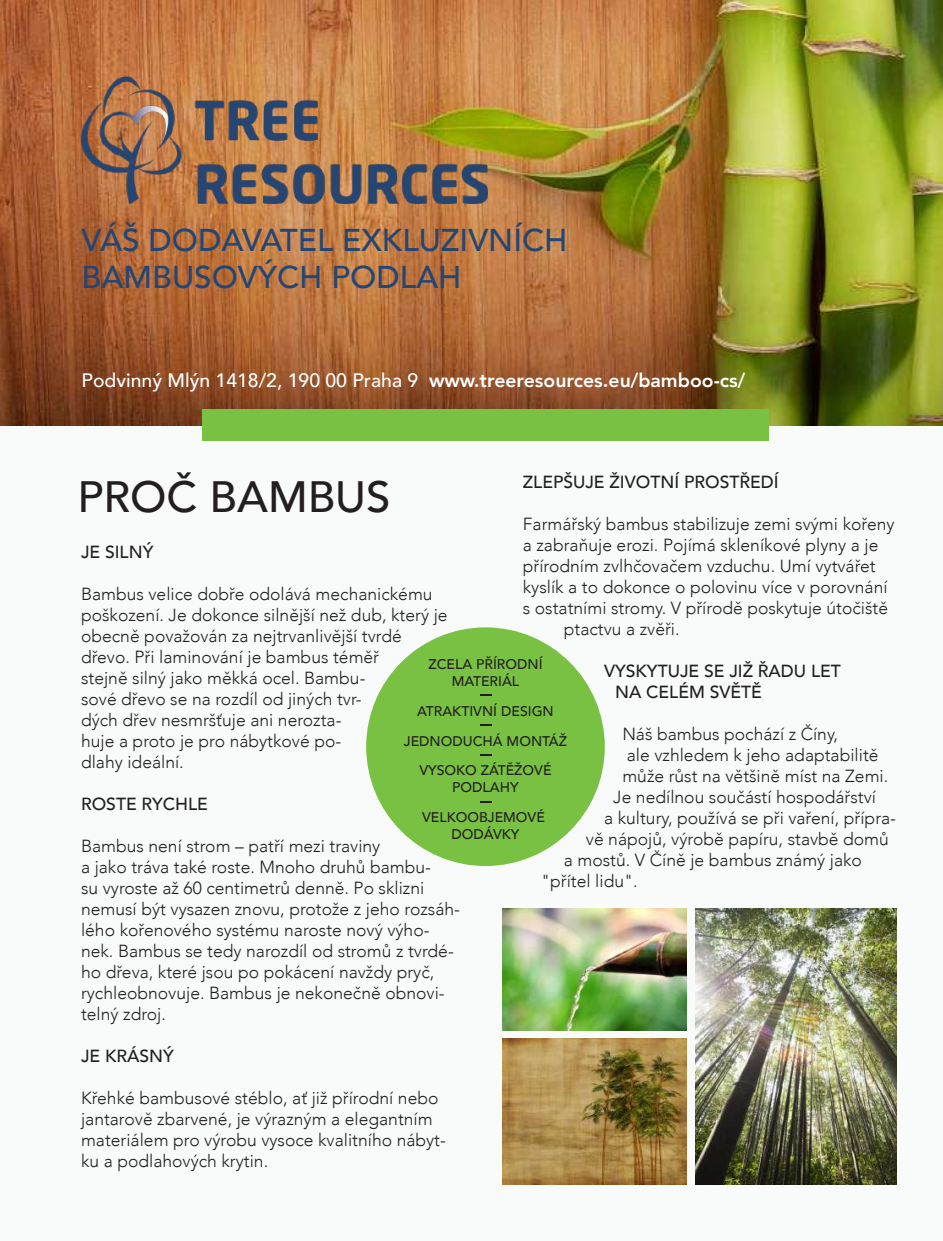
<style>
.page{position:relative;width:943px;height:1241px;background:#fff}
.page>*{position:absolute;margin:0;border:0;box-sizing:border-box;transform-origin:0 0}
.t1{font:500 43.75px "Avenir";color:#231f20}
.t2{font:500 31.5px/36.8px "Avenir";color:#244674}
.t3{font:800 19.43px "Avenir";color:#fff}
.t4{font:300 17.5px/21px "Avenir";color:#231f20}
.t5{font:500 17.5px/21px "Avenir";color:#231f20}
.t6{font:500 14px/29.8px "Avenir";color:#231f20;text-align:center}
.s1{font-weight:500}
</style>
<div class="page">
<div style="left:0;top:0;width:943px;height:1240px;background:#f8fbf9"></div>
<img style="left:0;top:0;width:943px;height:425px">
<img style="left:82px;top:77px;width:405px;height:126px">
<img style="left:695px;top:908px;width:201px;height:276px">
<img style="left:502px;top:1038px;width:184px;height:146px">
<img style="left:502px;top:908px;width:184px;height:122px">
<div style="left:366px;top:627px;width:239px;height:238px;background:#79c142;border-radius:50%"></div>
<div style="left:202px;top:409px;width:566px;height:32px;background:#79c142"></div>
<h2 class="t2" style="left:82px;top:220px;width:487px">VÁŠ DODAVATEL EXKLUZIVNÍCH<br>BAMBUSOVÝCH PODLAH</h2>
<p class="t3" style="left:82px;top:365px;width:665px"><span class="s1">Podvinný Mlýn 1418/2, 190 00 Praha 9</span> www.treeresources.eu/bamboo-cs/</p>
<h1 class="t1" style="left:78px;top:459px;width:314px">PROČ BAMBUS</h1>
<p class="t5" style="left:523px;top:470px;width:257px">ZLEPŠUJE ŽIVOTNÍ PROSTŘEDÍ</p>
<p class="t4" style="left:523px;top:513px;width:373px">Farmářský bambus stabilizuje zemi svými kořeny</p>
<p class="t4" style="left:523px;top:534px;width:357px">a zabraňuje erozi. Pojímá skleníkové plyny a je</p>
<p class="t4" style="left:523px;top:555px;width:354px">přírodním zvlhčovačem vzduchu. Umí vytvářet</p>
<p class="t4" style="left:523px;top:576px;width:366px">kyslík a to dokonce o polovinu více v porovnání</p>
<p class="t4" style="left:523px;top:597px;width:367px">s ostatními stromy. V přírodě poskytuje útočiště</p>
<p class="t4" style="left:564px;top:618px;width:117px">ptactvu a zvěři.</p>
<p class="t5" style="left:615px;top:659px;width:227px;text-indent:-11px">VYSKYTUJE SE JIŽ ŘADU LET<br>NA CELÉM SVĚTĚ</p>
<p class="t4" style="left:622px;top:723px;width:217px">Náš bambus pochází z Číny,</p>
<p class="t4" style="left:627px;top:744px;width:253px">ale vzhledem k jeho adaptabilitě</p>
<p class="t4" style="left:622px;top:765px;width:267px">může růst na většině míst na Zemi.</p>
<p class="t4" style="left:613px;top:786px;width:264px">Je nedílnou součástí hospodářství</p>
<p class="t4" style="left:604px;top:807px;width:293px">a kultury, používá se při vaření, přípra-</p>
<p class="t4" style="left:586px;top:828px;width:304px">vě nápojů, výrobě papíru, stavbě domů</p>
<p class="t4" style="left:564px;top:849px;width:300px">a mostů. V Číně je bambus známý jako</p>
<p class="t4" style="left:541px;top:870px;width:98px">"přítel lidu".</p>
<p class="t5" style="left:81px;top:540px;width:74px">JE SILNÝ</p>
<p class="t4" style="left:81px;top:583px;width:368px">Bambus velice dobře odolává mechanickému poškození. Je dokonce silnější než dub, který je obecně považován za nejtrvanlivější tvrdé dřevo. Při laminování je bambus téměř<br>stejně silný jako měkká ocel. Bambu-<br>sové dřevo se na rozdíl od jiných tvr-<br>dých dřev nesmršťuje ani nerozta-<br>huje a proto je pro nábytkové po-<br>dlahy ideální.</p>
<p class="t5" style="left:81px;top:792px;width:128px">ROSTE RYCHLE</p>
<p class="t4" style="left:81px;top:835px;width:380px">Bambus není strom – patří mezi traviny<br>a jako tráva také roste. Mnoho druhů bambu-<br>su vyroste až 60 centimetrů denně. Po sklizni nemusí být vysazen znovu, protože z jeho rozsáh&shy;lého kořenového systému naroste nový výho&shy;nek. Bambus se tedy narozdíl od stromů z tvrdé&shy;ho dřeva, které jsou po pokácení navždy pryč, rychleobnovuje. Bambus je nekonečně obnovi&shy;telný zdroj.</p>
<p class="t5" style="left:81px;top:1044px;width:94px">JE KRÁSNÝ</p>
<p class="t4" style="left:81px;top:1087px;width:366px">Křehké bambusové stéblo, ať již přírodní nebo jantarově zbarvené, je výrazným a elegantním materiálem pro výrobu vysoce kvalitního nábyt&shy;ku a podlahových krytin.</p>
<p class="t6" style="left:428px;top:655px;width:116px;line-height:16.8px">ZCELA PŘÍRODNÍ<br>MATERIÁL</p>
<p class="t6" style="left:404px;top:695px;width:165px">ATRAKTIVNÍ DESIGN<br>JEDNODUCHÁ MONTÁŽ<br>VYSOKO ZÁTĚŽOVÉ</p>
<p class="t6" style="left:422px;top:771px;width:124px">PODLAHY<br>VELKOOBJEMOVÉ</p>
<p class="t6" style="left:451px;top:818px;width:70px">DODÁVKY</p>
</div>
